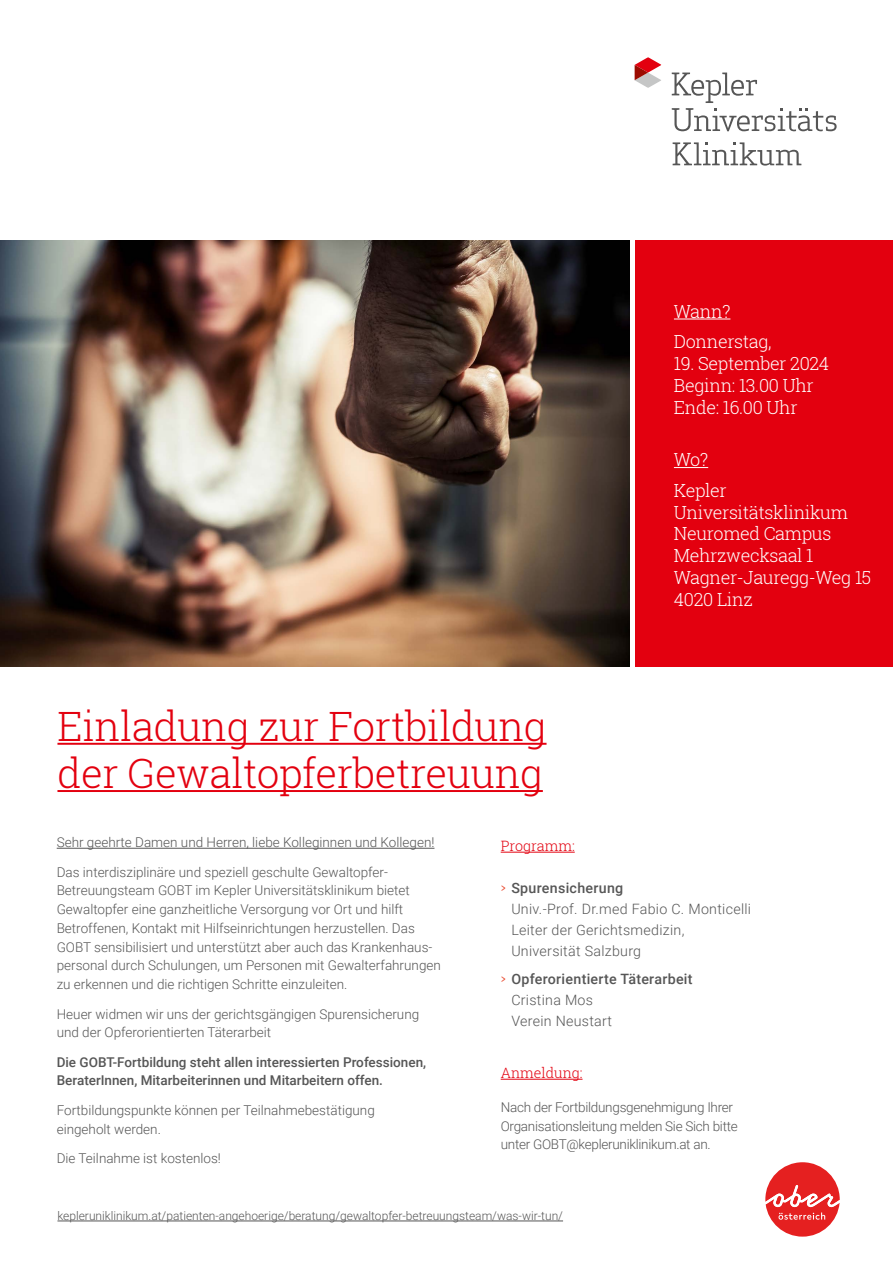
<style>
.page{position:relative;width:893px;height:1263px;background:#fff}
.page>*{position:absolute;margin:0;border:0;box-sizing:border-box;transform-origin:0 0}
.t1{font:300 40.42px/47.2px "Roboto Slab";letter-spacing:-.01em;color:#e3000f}
.t2{font:300 18px/21.8px "Roboto Slab";letter-spacing:-.02em;color:#fff}
.t3{font:300 14.25px/21px "Roboto";letter-spacing:.02em;color:#565656}
.t4{font:500 14.25px/21px "Roboto";letter-spacing:.02em;color:#565656}
.t5{font:300 14.25px "Roboto Slab";color:#e3000f}
.t6{font:300 13.5px/18.8px "Roboto";color:#565656}
.t7{font:500 13.5px/18.8px "Roboto";color:#565656}
.t8{font:300 13.5px/18.8px "Roboto";letter-spacing:-.02em;color:#565656}
.t9{font:300 12px "Roboto";color:#565656}
.s1{font-family:"Apex Serif";font-weight:400;color:#ea4e34}
.s2{font-weight:500}
.s3{font-weight:300}
</style>
<div class="page">
<hr style="left:57px;top:1221px;width:506px;height:1px;background:#565656">
<div style="left:636px;top:240px;width:257px;height:426px;background:#e3000f"></div>
<hr style="left:674px;top:319px;width:56px;height:1px;background:#fff">
<hr style="left:674px;top:467px;width:34px;height:1px;background:#fff">
<hr style="left:57px;top:743px;width:489px;height:2px;background:#e3000f">
<hr style="left:57px;top:790px;width:486px;height:2px;background:#e3000f">
<img style="left:0;top:240px;width:630px;height:426px">
<hr style="left:57px;top:848px;width:377px;height:1px;background:#565656">
<hr style="left:501px;top:852px;width:74px;height:1px;background:#e3000f">
<hr style="left:501px;top:1079px;width:81px;height:1px;background:#e3000f">
<svg style="left:672px;top:73px;width:165px;height:58px"></svg>
<svg style="left:673px;top:142px;width:128px;height:24px"></svg>
<svg style="left:635px;top:57px;width:26px;height:31px"></svg>
<svg style="left:765px;top:1162px;width:75px;height:74px"></svg>
<h1 class="t1" style="left:57px;top:701px;width:491px">Einladung zur Fortbildung der Gewaltopferbetreuung</h1>
<h2 class="t2" style="left:674px;top:295px;width:99px;line-height:30.8px">Wann?<br>Donnerstag,</h2>
<h2 class="t2" style="left:674px;top:352px;width:157px">19. September 2024<br>Beginn: 13.00 Uhr<br>Ende: 16.00 Uhr</h2>
<h2 class="t2" style="left:674px;top:444px;width:54px;line-height:30.8px">Wo?<br>Kepler</h2>
<h2 class="t2" style="left:674px;top:501px;width:199px">Universitätsklinikum<br>Neuromed Campus<br>Mehrzwecksaal 1<br>Wagner-Jauregg-Weg 15<br>4020 Linz</h2>
<p class="t6" style="left:57px;top:827px;width:379px;line-height:29.4px">Sehr geehrte Damen und Herren, liebe Kolleginnen und Kollegen!<br>Das interdisziplinäre und speziell geschulte Gewaltopfer-</p>
<p class="t6" style="left:57px;top:881px;width:386px">Betreuungsteam GOBT im Kepler Universitätsklinikum bietet Gewaltopfer eine ganzheitliche Versorgung vor Ort und hilft Betroffenen, Kontakt mit Hilfseinrichtungen herzustellen. Das GOBT sensibilisiert und unterstützt aber auch das Krankenhaus&shy;personal durch Schulungen, um Personen mit Gewalterfahrungen zu erkennen und die richtigen Schritte einzuleiten.</p>
<p class="t6" style="left:57px;top:1004px;width:364px">Heuer widmen wir uns der gerichtsgängigen Spurensicherung und der Opferorientierten Täterarbeit</p>
<p class="t7" style="left:57px;top:1052px;width:371px">Die GOBT-Fortbildung steht allen interessierten Professionen,<br>BeraterInnen, Mitarbeiterinnen und Mitarbeitern offen.</p>
<p class="t6" style="left:57px;top:1100px;width:320px">Fortbildungspunkte können per Teilnahmebestätigung eingeholt werden.</p>
<p class="t6" style="left:57px;top:1148px;width:166px">Die Teilnahme ist kostenlos!</p>
<p class="t5" style="left:501px;top:836px;width:76px">Programm:</p>
<p class="t3" style="left:511px;top:877px;width:241px;text-indent:-11px"><span class="s1">&gt;</span> <span class="s2">Spurensicherung<br></span>Univ.-Prof. Dr.med Fabio C. Monticelli<br>Leiter der Gerichtsmedizin,<br>Universität Salzburg</p>
<p class="t4" style="left:511px;top:968px;width:183px;text-indent:-11px"><span class="s1">&gt;</span> Opferorientierte Täterarbeit<br><span class="s3">Cristina Mos<br>Verein Neustart</span></p>
<p class="t5" style="left:501px;top:1063px;width:83px">Anmeldung:</p>
<p class="t8" style="left:501px;top:1097px;width:239px">Nach der Fortbildungsgenehmigung Ihrer<br>Organisationsleitung melden Sie Sich bitte unter GOBT@kepleruniklinikum.at an.</p>
<p class="t9" style="left:57px;top:1207px;width:507px">kepleruniklinikum.at/patienten-angehoerige/beratung/gewaltopfer-betreuungsteam/was-wir-tun/</p>
</div>
